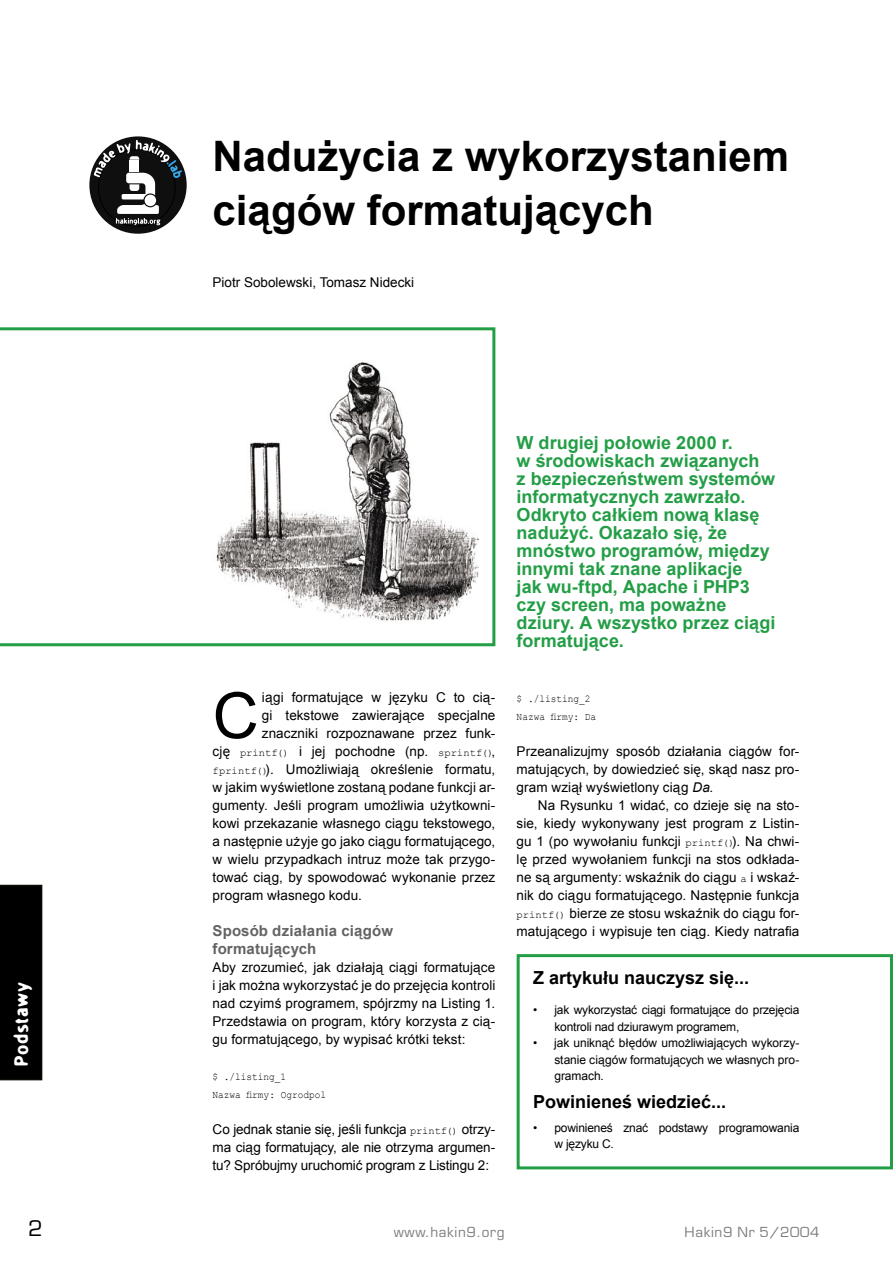
<style>
.page{position:relative;width:893px;height:1263px;background:#fff}
.page>*{position:absolute;margin:0;border:0;box-sizing:border-box;transform-origin:0 0}
.PREBODY1{font:63.75px "Arial";color:#000}
.TYTUL{font:700 42px/54px "Arial";color:#000}
.t1{font:21px "Euromode";color:#000}
.LEAD{font:700 18px/18px "Arial";color:#239e46}
.RAMKA_SUBHEAD1{font:700 18px "Arial";color:#000}
.DZIAL{font:18px "EFN Wet Letters";letter-spacing:.05em;color:#fff}
.SUBHEAD2{font:700 15px/18px "Arial";letter-spacing:.01em;color:#636363}
.PREBODY1-2{font:13.5px "Arial";letter-spacing:.005em;color:#000}
.BODY_TEXT{font:13.5px/18px "Arial";letter-spacing:.005em;color:#000;text-align:justify}
.BODY1_WS{font:13.5px/18px "Arial";color:#000;text-align:justify}
.BODY1{font:13.5px/18px "Arial";letter-spacing:.01em;color:#000;text-align:justify}
.AUTOR{font:13.5px "Arial";color:#000}
.t2{font:13.5px "Euromode";letter-spacing:.05em;color:#7c7c7c}
.RAMKA_HANGING_WS{font:12px/16.5px "Arial";letter-spacing:-.015em;color:#000}
.RAMKA_HANGING1{font:12px/16.5px "Arial";letter-spacing:-.005em;color:#000;text-align:justify}
.BODY_CODE{font:10.5px "Courier New";color:#000;scale:.9 1}
.BODY_CODE_WS{font:10.5px "Courier New";color:#000;scale:.9 1}
.s1{font-family:"Courier New";font-size:10.5px}
.s2{font-style:italic}
</style>
<div class="page">
<div style="left:0;top:885px;width:42px;height:195px;background:#000"></div>
<svg style="left:0;top:327px;width:495px;height:319px"></svg>
<div style="left:517px;top:954px;width:376px;height:215px;border:3px solid #239e46"></div>
<svg style="left:89px;top:136px;width:98px;height:98px"></svg>
<svg style="left:94px;top:140px;width:88px;height:85px"></svg>
<p class="TYTUL" style="left:213px;top:131px;width:578px">Nadużycia z wykorzystaniem ciągów formatujących</p>
<p class="DZIAL" style="left:10px;top:1066px;width:85px;rotate:-90deg">Podstawy</p>
<p class="AUTOR" style="left:213px;top:274px;width:203px">Piotr Sobolewski, Tomasz Nidecki</p>
<p class="PREBODY1" style="left:213px;top:674px;width:48px">C</p>
<p class="PREBODY1-2" style="left:262px;top:688px;width:235px">iągi formatujące w języku C to cią-</p>
<p class="PREBODY1-2" style="left:262px;top:706px;width:235px">gi tekstowe zawierające specjalne</p>
<p class="PREBODY1-2" style="left:262px;top:724px;width:235px">znaczniki rozpoznawane przez funk-</p>
<p class="PREBODY1-2" style="left:213px;top:742px;width:284px">cję <span class="s1">printf()</span> i jej pochodne (np. <span class="s1">sprintf()</span>,</p>
<p class="PREBODY1-2" style="left:213px;top:760px;width:284px"><span class="s1">fprintf()</span>). Umożliwiają określenie formatu,</p>
<p class="PREBODY1-2" style="left:213px;top:778px;width:284px">w jakim wyświetlone zostaną podane funkcji ar-</p>
<p class="PREBODY1-2" style="left:213px;top:796px;width:284px">gumenty. Jeśli program umożliwia użytkowni-</p>
<p class="PREBODY1-2" style="left:213px;top:814px;width:284px">kowi przekazanie własnego ciągu tekstowego,</p>
<p class="PREBODY1-2" style="left:213px;top:832px;width:284px">a następnie użyje go jako ciągu formatującego,</p>
<p class="PREBODY1-2" style="left:213px;top:850px;width:284px">w wielu przypadkach intruz może tak przygo-</p>
<p class="PREBODY1-2" style="left:213px;top:868px;width:284px">tować ciąg, by spowodować wykonanie przez</p>
<p class="PREBODY1-2" style="left:213px;top:886px;width:151px">program własnego kodu.</p>
<p class="SUBHEAD2" style="left:213px;top:922px;width:182px">Sposób działania ciągów formatujących</p>
<p class="BODY1" style="left:213px;top:958px;width:284px">Aby zrozumieć, jak działają ciągi formatujące i jak można wykorzystać je do przejęcia kontroli nad czyimś programem, spójrzmy na Listing 1.<br>Przedstawia on program, który korzysta z cią&shy;gu formatującego, by wypisać krótki tekst:</p>
<p class="BODY_CODE_WS" style="left:213px;top:1070px;width:83px">$ ./listing_1</p>
<p class="BODY_CODE" style="left:213px;top:1088px;width:128px">Nazwa firmy: Ogrodpol</p>
<p class="BODY1_WS" style="left:213px;top:1120px;width:284px">Co jednak stanie się, jeśli funkcja <span class="s1">printf()</span> otrzy&shy;ma ciąg formatujący, ale nie otrzyma argumen&shy;tu? Spróbujmy uruchomić program z Listingu 2:</p>
<p class="LEAD" style="left:517px;top:434px;width:260px">W drugiej połowie 2000 r.<br>w środowiskach związanych<br>z bezpieczeństwem systemów informatycznych zawrzało.<br>Odkryto całkiem nową klasę nadużyć. Okazało się, że mnóstwo programów, między innymi tak znane aplikacje<br>jak wu-ftpd, Apache i PHP3 czy screen, ma poważne dziury. A wszystko przez ciągi formatujące.</p>
<p class="BODY_CODE_WS" style="left:517px;top:692px;width:83px">$ ./listing_2</p>
<p class="BODY_CODE" style="left:517px;top:710px;width:90px">Nazwa firmy: Da</p>
<p class="BODY1_WS" style="left:517px;top:742px;width:284px">Przeanalizujmy sposób działania ciągów for&shy;matujących, by dowiedzieć się, skąd nasz pro&shy;gram wziął wyświetlony ciąg <span class="s2">Da</span>.</p>
<p class="BODY_TEXT" style="left:517px;top:796px;width:284px;text-indent:21px">Na Rysunku 1 widać, co dzieje się na sto&shy;sie, kiedy wykonywany jest program z Listin&shy;gu 1 (po wywołaniu funkcji <span class="s1">printf()</span>). Na chwi&shy;lę przed wywołaniem funkcji na stos odkłada&shy;ne są argumenty: wskaźnik do ciągu <span class="s1">a</span> i wskaź&shy;nik do ciągu formatującego. Następnie funkcja <span class="s1">printf()</span> bierze ze stosu wskaźnik do ciągu for&shy;matującego i wypisuje ten ciąg. Kiedy natrafia</p>
<p class="RAMKA_SUBHEAD1" style="left:533px;top:966px;width:218px">Z artykułu nauczysz się...</p>
<p class="RAMKA_HANGING_WS" style="left:554px;top:1002px;width:246px;text-indent:-21px">• jak wykorzystać ciągi formatujące do przejęcia kontroli nad dziurawym programem,</p>
<p class="RAMKA_HANGING1" style="left:554px;top:1035px;width:247px;text-indent:-21px">• jak uniknąć błędów umożliwiających wykorzy&shy;stanie ciągów formatujących we własnych pro&shy;gramach.</p>
<p class="RAMKA_SUBHEAD1" style="left:533px;top:1090px;width:195px">Powinieneś wiedzieć...</p>
<p class="RAMKA_HANGING_WS" style="left:554px;top:1119px;width:246px;text-indent:-21px">• powinieneś znać podstawy programowania w języku C.</p>
<p class="t1" style="left:28px;top:1216px;width:16px">2</p>
<p class="t2" style="left:394px;top:1224px;width:112px">www.hakin9.org</p>
<p class="t2" style="left:685px;top:1224px;width:136px">Hakin9 Nr 5/2004</p>
</div>
